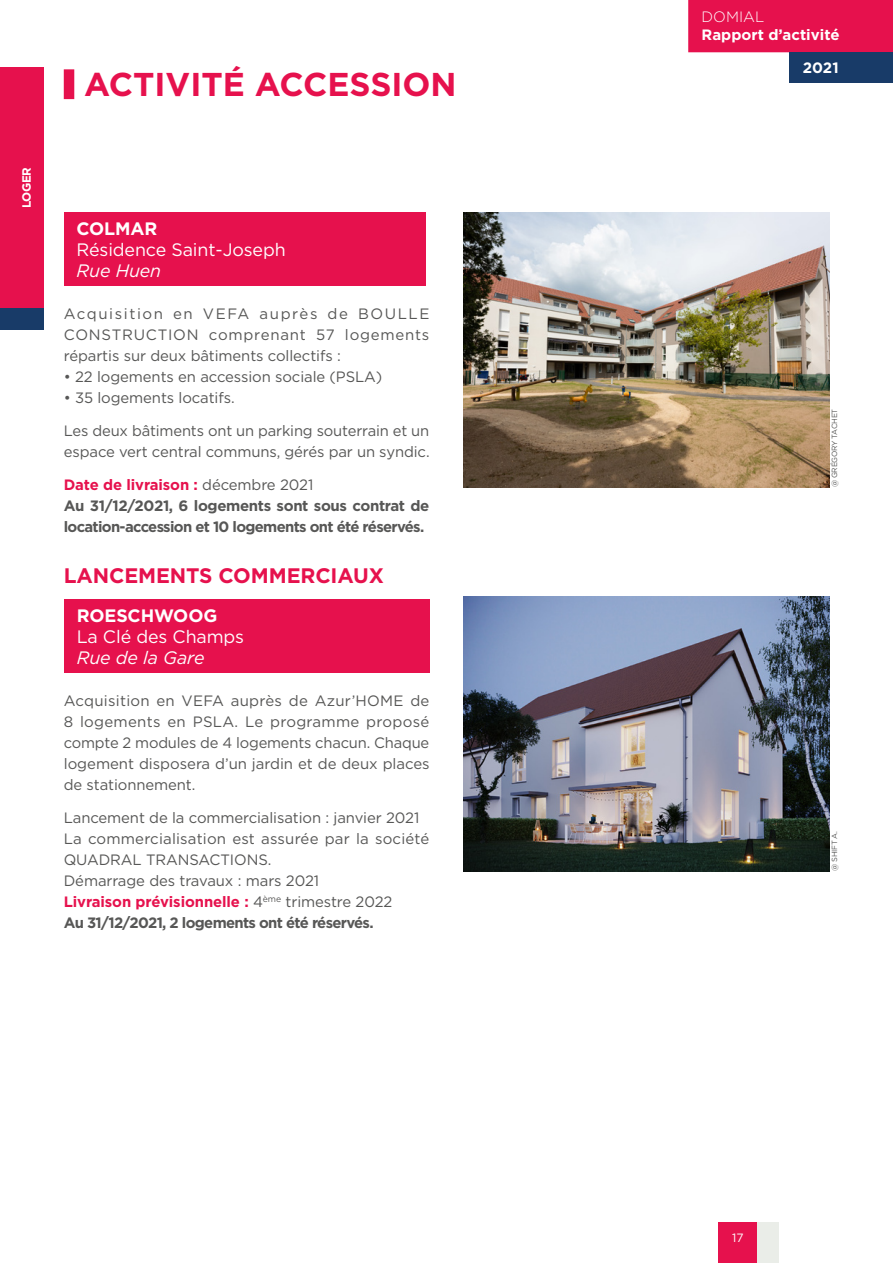
<style>
.page{position:relative;width:893px;height:1263px;background:#fff}
.page>*{position:absolute;margin:0;border:0;box-sizing:border-box;transform-origin:0 0}
.t1{font:700 33px "Gotham";color:#e6114d}
.t2{font:700 21px "Gotham";letter-spacing:-.005em;color:#e6114d}
.t3{font:18px "Gotham";letter-spacing:-.005em;color:#fff}
.t4{font:italic 18px "Gotham";letter-spacing:-.005em;color:#fff}
.t5{font:700 18px "Gotham";letter-spacing:-.005em;color:#fff}
.t6{font:15px/21px "Gotham";letter-spacing:-.005em;color:#575756;text-align:justify}
.t7{font:700 15px/21px "Gotham";letter-spacing:-.04em;color:#575756}
.t8{font:700 15px "Gotham";color:#fff}
.t9{font:300 15px "Gotham";color:#fff}
.t10{font:700 12px "Gotham";letter-spacing:-.03em;color:#fff}
.t11{font:12px "Gotham";color:#fff}
.t12{font:7.5px "Gotham";letter-spacing:-.03em;color:#575756}
.s1{color:#e6114d}
.s2{font-weight:400}
.s3{font-weight:700;color:#e6114d}
.s4{font-weight:700}
</style>
<div class="page">
<div style="left:64px;top:69px;width:10px;height:30px;background:#e6114d"></div>
<div style="left:64px;top:213px;width:361px;height:73px;background:#e6114d"></div>
<div style="left:64px;top:599px;width:365px;height:74px;background:#e6114d"></div>
<img style="left:463px;top:213px;width:366px;height:274px">
<img style="left:463px;top:596px;width:366px;height:275px">
<div style="left:0;top:67px;width:44px;height:242px;background:#e6114d"></div>
<div style="left:757px;top:1222px;width:21px;height:41px;background:#eaede8"></div>
<div style="left:719px;top:1222px;width:38px;height:41px;background:#e6114d"></div>
<div style="left:0;top:309px;width:44px;height:21px;background:#183b68"></div>
<div style="left:688px;top:0;width:205px;height:52px;background:#e6114d"></div>
<div style="left:789px;top:52px;width:104px;height:30px;background:#183b68"></div>
<p class="t10" style="left:19px;top:208px;width:43px;rotate:-90deg">LOGER</p>
<h1 class="t1" style="left:84px;top:62px;width:374px">ACTIVITÉ ACCESSION</h1>
<p class="t5" style="left:77px;top:216px;width:82px">COLMAR</p>
<p class="t3" style="left:77px;top:238px;width:211px">Résidence Saint-Joseph</p>
<p class="t4" style="left:77px;top:259px;width:86px">Rue Huen</p>
<p class="t6" style="left:64px;top:303px;width:367px">Acquisition en VEFA auprès de BOULLE CONSTRUCTION comprenant 57 logements répartis sur deux bâtiments collectifs :</p>
<p class="t6" style="left:64px;top:366px;width:320px">• 22 logements en accession sociale (PSLA)</p>
<p class="t6" style="left:64px;top:387px;width:170px">• 35 logements locatifs.</p>
<p class="t6" style="left:64px;top:420px;width:367px">Les deux bâtiments ont un parking souterrain et un espace vert central communs, gérés par un syndic.</p>
<p class="t7" style="left:64px;top:474px;width:367px"><span class="s1">Date de livraison :</span> <span class="s2">décembre 2021<br></span>Au 31/12/2021, 6 logements sont sous contrat de location-accession et 10 logements ont été réservés.</p>
<h2 class="t2" style="left:64px;top:561px;width:322px">LANCEMENTS COMMERCIAUX</h2>
<p class="t5" style="left:77px;top:603px;width:142px">ROESCHWOOG</p>
<p class="t3" style="left:77px;top:625px;width:169px">La Clé des Champs</p>
<p class="t4" style="left:77px;top:646px;width:130px">Rue de la Gare</p>
<p class="t6" style="left:64px;top:690px;width:367px">Acquisition en VEFA auprès de Azur’HOME de 8 logements en PSLA. Le programme proposé compte 2 modules de 4 logements chacun. Chaque logement disposera d’un jardin et de deux places de stationnement.</p>
<p class="t6" style="left:64px;top:807px;width:367px;text-align:left">Lancement de la commercialisation : janvier 2021<br>La commercialisation est assurée par la société QUADRAL TRANSACTIONS.<br>Démarrage des travaux : mars 2021<br><span class="s3">Livraison prévisionnelle :</span> 4<sup>ème</sup> trimestre 2022<br><span class="s4">Au 31/12/2021, 2 logements ont été réservés.</span></p>
<p class="t9" style="left:702px;top:7px;width:64px">DOMIAL</p>
<p class="t8" style="left:702px;top:24px;width:139px">Rapport d’activité</p>
<p class="t8" style="left:803px;top:58px;width:37px">2021</p>
<p class="t12" style="left:830px;top:487px;width:80px;rotate:-90deg">@ GRÉGORY TACHET</p>
<p class="t12" style="left:830px;top:871px;width:40px;rotate:-90deg">@ SHIFT A.</p>
<p class="t11" style="left:732px;top:1230px;width:13px">17</p>
</div>
